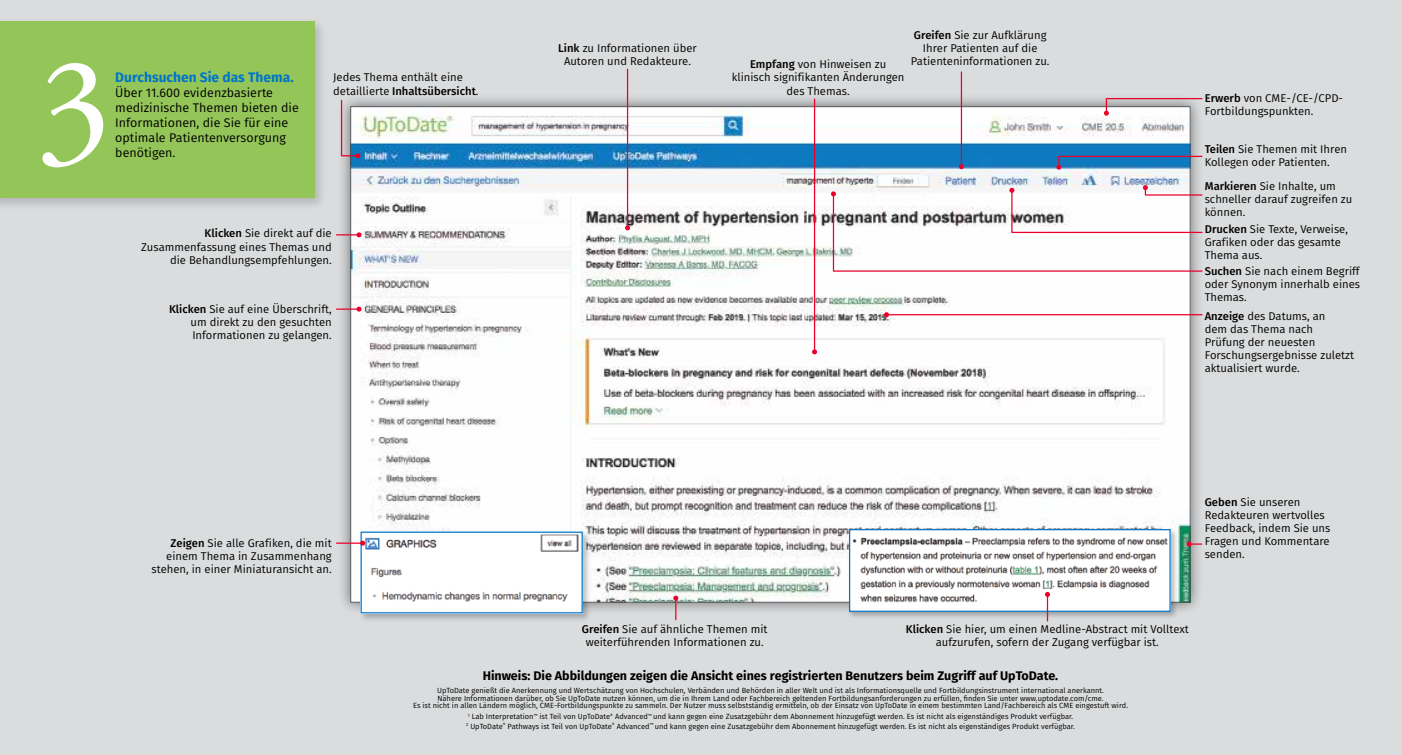
<style>
.page{position:relative;width:1402px;height:755px;background:#fff}
.page>*{position:absolute;margin:0;border:0;box-sizing:border-box;transform-origin:0 0}
.t1{font:150px "Adobe Garamond Pro";color:#fff}
.t2{font:700 13.75px "Fira Sans";color:#0075c9}
.t3{font:12.5px/15px "Fira Sans";color:#000}
.t4{font:700 12.5px "Fira Sans";color:#000}
.t5{font:11.25px/13.1px "Fira Sans";color:#000}
.t6{font:7.5px/7.5px "Fira Sans";color:#000;text-align:center}
.s1{font-weight:500}
</style>
<div class="page">
<div style="left:0;top:0;width:1401px;height:755px;background:#dbdcdd"></div>
<div style="left:0;top:18px;width:328px;height:193px;background:#000;opacity:.25"></div>
<div style="left:0;top:21px;width:314px;height:177px;background:#94c559"></div>
<div style="left:337px;top:93px;width:866px;height:522px;background:#000;opacity:.49"></div>
<img style="left:352px;top:108px;width:836px;height:492px">
<div style="left:847px;top:527px;width:331px;height:92px;background:#000;opacity:.25"></div>
<img style="left:851px;top:531px;width:317px;height:79px">
<div style="left:849px;top:529px;width:321px;height:83px;border:1px solid #0075c9"></div>
<div style="left:359px;top:530px;width:233px;height:92px;background:#000;opacity:.25"></div>
<img style="left:362px;top:533px;width:219px;height:78px">
<div style="left:360px;top:531px;width:223px;height:82px;border:1px solid #0075c9"></div>
<svg style="left:1186px;top:541px;width:15px;height:5px"></svg>
<svg style="left:1103px;top:97px;width:100px;height:19px"></svg>
<svg style="left:1056px;top:155px;width:147px;height:15px;background:#4a80b5"></svg>
<hr style="left:336px;top:308px;width:23px;height:2px;background:#ea0029">
<svg style="left:356px;top:307px;width:5px;height:5px"></svg>
<svg style="left:336px;top:232px;width:25px;height:5px"></svg>
<hr style="left:960px;top:72px;width:2px;height:95px;background:#ea0029">
<svg style="left:959px;top:164px;width:5px;height:5px"></svg>
<hr style="left:814px;top:99px;width:1px;height:253px;background:#ea0029">
<svg style="left:812px;top:349px;width:5px;height:5px"></svg>
<hr style="left:627px;top:69px;width:1px;height:159px;background:#ea0029">
<svg style="left:625px;top:225px;width:5px;height:5px"></svg>
<hr style="left:886px;top:314px;width:316px;height:1px;background:#ea0029">
<svg style="left:884px;top:312px;width:5px;height:5px"></svg>
<svg style="left:831px;top:185px;width:372px;height:87px;background:#f1ebec"></svg>
<svg style="left:673px;top:595px;width:5px;height:25px"></svg>
<hr style="left:1046px;top:594px;width:2px;height:27px;background:#ea0029">
<svg style="left:1045px;top:592px;width:5px;height:5px"></svg>
<hr style="left:336px;top:542px;width:26px;height:2px;background:#ea0029">
<svg style="left:360px;top:540px;width:5px;height:5px"></svg>
<svg style="left:340px;top:99px;width:20px;height:59px"></svg>
<h1 class="t1" style="left:36px;top:21px;width:76px">3</h1>
<p class="t2" style="left:115px;top:66px;width:180px">Durchsuchen Sie das Thema.</p>
<p class="t3" style="left:115px;top:85px;width:185px">Über 11.600 evidenzbasierte medizinische Themen bieten die<br>Informationen, die Sie für eine optimale Patientenversorgung</p>
<p class="t3" style="left:115px;top:145px;width:62px">benötigen.</p>
<p class="t5" style="left:333px;top:71px;width:147px">Jedes Thema enthält eine detaillierte <span class="s1">Inhaltsübersicht</span>.</p>
<p class="t5" style="left:141px;top:227px;width:192px;text-align:right"><span class="s1">Klicken</span> Sie direkt auf die<br>Zusammenfassung eines Themas und die Behandlungsempfehlungen.</p>
<p class="t5" style="left:190px;top:302px;width:143px;text-align:justify;text-indent:-21px"><span class="s1">Klicken</span> Sie auf eine Überschrift, um direkt zu den gesuchten Informationen zu gelangen.</p>
<p class="t5" style="left:558px;top:41px;width:140px;text-align:center"><span class="s1">Link</span> zu Informationen über<br>Autoren und Redakteure.</p>
<p class="t5" style="left:731px;top:58px;width:174px;text-align:center"><span class="s1">Empfang</span> von Hinweisen zu klinisch signifikanten Änderungen des Themas.</p>
<p class="t5" style="left:910px;top:28px;width:140px;text-align:center"><span class="s1">Greifen</span> Sie zur Aufklärung<br>Ihrer Patienten auf die<br>Patienteninformationen zu.</p>
<p class="t5" style="left:1204px;top:92px;width:140px"><span class="s1">Erwerb</span> von CME-/CE-/CPD-<br>Fortbildungspunkten.</p>
<p class="t5" style="left:1204px;top:142px;width:144px"><span class="s1">Teilen</span> Sie Themen mit Ihren<br>Kollegen oder Patienten.</p>
<p class="t5" style="left:1204px;top:179px;width:149px"><span class="s1">Markieren</span> Sie Inhalte, um schneller darauf zugreifen zu können.</p>
<p class="t5" style="left:1204px;top:222px;width:145px"><span class="s1">Drucken</span> Sie Texte, Verweise,<br>Grafiken oder das gesamte<br>Thema aus.</p>
<p class="t5" style="left:1204px;top:264px;width:157px;text-align:justify"><span class="s1">Suchen</span> Sie nach einem Begriff oder Synonym innerhalb eines Themas.</p>
<p class="t5" style="left:1204px;top:309px;width:151px"><span class="s1">Anzeige</span> des Datums, an<br>dem das Thema nach<br>Prüfung der neuesten<br>Forschungsergebnisse zuletzt aktualisiert wurde.</p>
<p class="t5" style="left:152px;top:536px;width:182px;text-align:right"><span class="s1">Zeigen</span> Sie alle Grafiken, die mit einem Thema in Zusammenhang stehen, in einer Miniaturansicht an.</p>
<p class="t5" style="left:1204px;top:495px;width:127px"><span class="s1">Geben</span> Sie unseren<br>Redakteuren wertvolles<br>Feedback, indem Sie uns<br>Fragen und Kommentare senden.</p>
<p class="t5" style="left:582px;top:622px;width:187px;text-align:center"><span class="s1">Greifen</span> Sie auf ähnliche Themen mit weiterführenden Informationen zu.</p>
<p class="t5" style="left:905px;top:622px;width:284px;text-align:center"><span class="s1">Klicken</span> Sie hier, um einen Medline-Abstract mit Volltext aufzurufen, sofern der Zugang verfügbar ist.</p>
<p class="t4" style="left:483px;top:665px;width:577px">Hinweis: Die Abbildungen zeigen die Ansicht eines registrierten Benutzers beim Zugriff auf UpToDate.</p>
<p class="t6" style="left:413px;top:687px;width:716px">UpToDate genießt die Anerkennung und Wertschätzung von Hochschulen, Verbänden und Behörden in aller Welt und ist als Informationsquelle und Fortbildungsinstrument international anerkannt.<br>Nähere Informationen darüber, ob Sie UpToDate nutzen können, um die in Ihrem Land oder Fachbereich geltenden Fortbildungsanforderungen zu erfüllen, finden Sie unter www.uptodate.com/cme.<br>Es ist nicht in allen Ländern möglich, CME-Fortbildungspunkte zu sammeln. Der Nutzer muss selbstständig ermitteln, ob der Einsatz von UpToDate in einem bestimmten Land/Fachbereich als CME eingestuft wird.</p>
<p class="t6" style="left:466px;top:712px;width:610px;line-height:9.2px;text-align:left"><sup>1</sup> Lab Interpretation<sup>™</sup> ist Teil von UpToDate<sup>®</sup> Advanced<sup>™</sup> und kann gegen eine Zusatzgebühr dem Abonnement hinzugefügt werden. Es ist nicht als eigenständiges Produkt verfügbar.<br><sup>2</sup> UpToDate<sup>®</sup> Pathways ist Teil von UpToDate<sup>®</sup> Advanced<sup>™</sup> und kann gegen eine Zusatzgebühr dem Abonnement hinzugefügt werden. Es ist nicht als eigenständiges Produkt verfügbar.</p>
</div>
